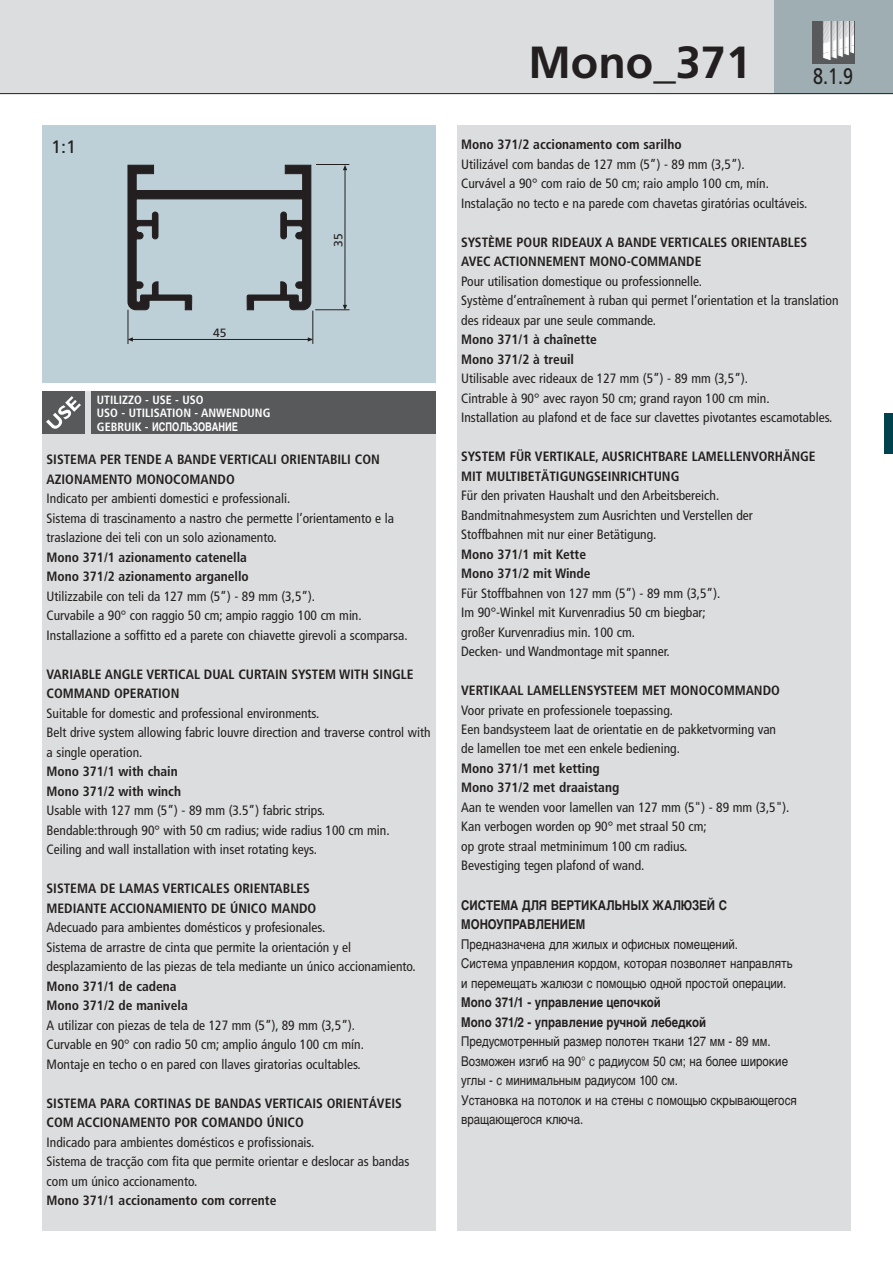
<style>
.page{position:relative;width:893px;height:1263px;background:#fff}
.page>*{position:absolute;margin:0;border:0;box-sizing:border-box;transform-origin:0 0}
.t1{font:700 45px "Frutiger";color:#231f20}
.t2{font:22.5px "Frutiger";color:#231f20;scale:.8 1}
.t3{font:18px "Frutiger";color:#231f20}
.t4{font:condensed 13.5px/19.5px "Frutiger";color:#231f20}
.t5{font:700 condensed 13.5px/19.5px "Frutiger";color:#231f20}
.t6{font:13.5px/19.5px "Helvetica Cyr Upright";color:#231f20;scale:.85 1}
.t7{font:700 13.5px/19.5px "Helvetica Cyr";color:#231f20;scale:.85 1}
.t8{font:700 condensed 12px/13.5px "Frutiger";color:#fff}
.t9{font:700 12px "Helvetica Cyr";color:#fff;scale:.77 1}
.t10{font:12px "Frutiger";color:#231f20}
.s1{font-family:"Frutiger";font-stretch:condensed}
</style>
<div class="page">
<div style="left:42px;top:126px;width:394px;height:257px;background:#bed0d7"></div>
<hr style="left:128px;top:310px;width:1px;height:34px;background:#231f20">
<hr style="left:313px;top:311px;width:1px;height:33px;background:#231f20">
<hr style="left:133px;top:339px;width:175px;height:1px;background:#231f20">
<svg style="left:128px;top:337px;width:5px;height:5px"></svg>
<svg style="left:308px;top:337px;width:5px;height:5px"></svg>
<hr style="left:315px;top:310px;width:34px;height:1px;background:#231f20">
<hr style="left:316px;top:164px;width:33px;height:1px;background:#231f20">
<hr style="left:345px;top:170px;width:1px;height:135px;background:#231f20">
<svg style="left:343px;top:305px;width:4px;height:5px"></svg>
<svg style="left:343px;top:165px;width:4px;height:5px"></svg>
<svg style="left:128px;top:165px;width:183px;height:145px"></svg>
<div style="left:42px;top:391px;width:394px;height:840px;background:#dcddde"></div>
<div style="left:457px;top:126px;width:393px;height:1105px;background:#dcddde"></div>
<div style="left:0;top:0;width:892px;height:94px;background:#dcddde"></div>
<div style="left:774px;top:0;width:118px;height:94px;background:#9eaeb2"></div>
<div style="left:812px;top:21px;width:42px;height:43px;background:#58595b"></div>
<svg style="left:822px;top:21px;width:32px;height:39px"></svg>
<div style="left:42px;top:391px;width:43px;height:43px;background:#58595b"></div>
<svg style="left:46px;top:396px;width:35px;height:33px"></svg>
<div style="left:91px;top:391px;width:345px;height:43px;background:#58595b"></div>
<div style="left:884px;top:413px;width:8px;height:41px;background:#00424e"></div>
<hr style="left:0;top:93px;width:892px;height:1px;background:#231f20">
<h3 class="t3" style="left:51px;top:139px;width:27px">1:1</h3>
<p class="t10" style="left:213px;top:328px;width:15px">45</p>
<p class="t8" style="left:97px;top:394px;width:175px">UTILIZZO - USE - USO<br>USO - UTILISATION - ANWENDUNG</p>
<p class="t9" style="left:97px;top:422px;width:184px"><span class="s1">GEBRUIK -</span> ИСПОЛЬЗОВАНИЕ</p>
<p class="t10" style="left:333px;top:247px;width:15px;rotate:-90deg">35</p>
<p class="t5" style="left:47px;top:451px;width:335px">SISTEMA PER TENDE A BANDE VERTICALI ORIENTABILI CON<br>AZIONAMENTO MONOCOMANDO</p>
<p class="t4" style="left:47px;top:490px;width:349px">Indicato per ambienti domestici e professionali.<br>Sistema di trascinamento a nastro che permette l’orientamento e la traslazione dei teli con un solo azionamento.</p>
<p class="t5" style="left:47px;top:549px;width:204px">Mono 371/1 azionamento catenella<br>Mono 371/2 azionamento arganello</p>
<p class="t4" style="left:47px;top:587px;width:363px">Utilizzabile con teli da 127 mm (5”) - 89 mm (3,5”).<br>Curvabile a 90° con raggio 50 cm; ampio raggio 100 cm min.<br>Installazione a soffitto ed a parete con chiavette girevoli a scomparsa.</p>
<p class="t5" style="left:47px;top:665px;width:368px">VARIABLE ANGLE VERTICAL DUAL CURTAIN SYSTEM WITH SINGLE<br>COMMAND OPERATION</p>
<p class="t4" style="left:47px;top:704px;width:385px">Suitable for domestic and professional environments.<br>Belt drive system allowing fabric louvre direction and traverse control with a single operation.</p>
<p class="t5" style="left:47px;top:763px;width:136px">Mono 371/1 with chain<br>Mono 371/2 with winch</p>
<p class="t4" style="left:47px;top:802px;width:345px">Usable with 127 mm (5”) - 89 mm (3.5”) fabric strips.<br>Bendable:through 90° with 50 cm radius; wide radius 100 cm min.<br>Ceiling and wall installation with inset rotating keys.</p>
<p class="t5" style="left:47px;top:880px;width:271px">SISTEMA DE LAMAS VERTICALES ORIENTABLES<br>MEDIANTE ACCIONAMIENTO DE ÚNICO MANDO</p>
<p class="t4" style="left:47px;top:919px;width:371px">Adecuado para ambientes domésticos y profesionales.<br>Sistema de arrastre de cinta que permite la orientación y el desplazamiento de las piezas de tela mediante un único accionamiento.</p>
<p class="t5" style="left:47px;top:977px;width:143px">Mono 371/1 de cadena<br>Mono 371/2 de manivela</p>
<p class="t4" style="left:47px;top:1016px;width:319px">A utilizar con piezas de tela de 127 mm (5”), 89 mm (3,5”).<br>Curvable en 90° con radio 50 cm; amplio ángulo 100 cm mín.<br>Montaje en techo o en pared con llaves giratorias ocultables.</p>
<p class="t5" style="left:47px;top:1094px;width:357px">SISTEMA PARA CORTINAS DE BANDAS VERTICAIS ORIENTÁVEIS<br>COM ACCIONAMENTO POR COMANDO ÚNICO</p>
<p class="t4" style="left:47px;top:1133px;width:364px">Indicado para ambientes domésticos e profissionais.<br>Sistema de tracção com fita que permite orientar e deslocar as bandas com um único accionamento.</p>
<p class="t5" style="left:47px;top:1192px;width:231px">Mono 371/1 accionamento com corrente</p>
<h1 class="t1" style="left:528px;top:44px;width:224px">Mono_371</h1>
<h2 class="t2" style="left:813px;top:67px;width:52px">8.1.9</h2>
<p class="t5" style="left:461px;top:136px;width:222px">Mono 371/2 accionamento com sarilho</p>
<p class="t4" style="left:461px;top:155px;width:347px">Utilizável com bandas de 127 mm (5”) - 89 mm (3,5”).<br>Curvável a 90° com raio de 50 cm; raio amplo 100 cm, mín.<br>Instalação no tecto e na parede com chavetas giratórias ocultáveis.</p>
<p class="t5" style="left:461px;top:233px;width:348px">SYSTÈME POUR RIDEAUX A BANDE VERTICALES ORIENTABLES<br>AVEC ACTIONNEMENT MONO-COMMANDE</p>
<p class="t4" style="left:461px;top:272px;width:379px">Pour utilisation domestique ou professionnelle.<br>Système d’entraînement à ruban qui permet l’orientation et la translation des rideaux par une seule commande.</p>
<p class="t5" style="left:461px;top:331px;width:137px">Mono 371/1 à chaînette<br>Mono 371/2 à treuil</p>
<p class="t4" style="left:461px;top:370px;width:373px">Utilisable avec rideaux de 127 mm (5”) - 89 mm (3,5”).<br>Cintrable à 90° avec rayon 50 cm; grand rayon 100 cm min.<br>Installation au plafond et de face sur clavettes pivotantes escamotables.</p>
<p class="t5" style="left:461px;top:448px;width:356px">SYSTEM FÜR VERTIKALE, AUSRICHTBARE LAMELLENVORHÄNGE<br>MIT MULTIBETÄTIGUNGSEINRICHTUNG</p>
<p class="t4" style="left:461px;top:487px;width:293px">Für den privaten Haushalt und den Arbeitsbereich.<br>Bandmitnahmesystem zum Ausrichten und Verstellen der<br>Stoffbahnen mit nur einer Betätigung.</p>
<p class="t5" style="left:461px;top:545px;width:131px">Mono 371/1 mit Kette<br>Mono 371/2 mit Winde</p>
<p class="t4" style="left:461px;top:584px;width:261px">Für Stoffbahnen von 127 mm (5”) - 89 mm (3,5”).<br>Im 90°-Winkel mit Kurvenradius 50 cm biegbar; großer Kurvenradius min. 100 cm.<br>Decken- und Wandmontage mit spanner.</p>
<p class="t5" style="left:461px;top:682px;width:320px">VERTIKAAL LAMELLENSYSTEEM MET MONOCOMMANDO</p>
<p class="t4" style="left:461px;top:701px;width:316px">Voor private en professionele toepassing.<br>Een bandsysteem laat de orientatie en de pakketvorming van de lamellen toe met een enkele bediening.</p>
<p class="t5" style="left:461px;top:760px;width:160px">Mono 371/1 met ketting<br>Mono 371/2 met draaistang</p>
<p class="t4" style="left:461px;top:799px;width:330px">Aan te wenden voor lamellen van 127 mm (5") - 89 mm (3,5").<br>Kan verbogen worden op 90° met straal 50 cm;<br>op grote straal metminimum 100 cm radius.<br>Bevestiging tegen plafond of wand.</p>
<p class="t7" style="left:461px;top:896px;width:314px">СИСТЕМА ДЛЯ ВЕРТИКАЛЬНЫХ ЖАЛЮЗЕЙ С<br>МОНОУПРАВЛЕНИЕМ</p>
<p class="t6" style="left:461px;top:936px;width:391px">Предназначена для жилых и офисных помещений.<br>Система управления кордом, которая позволяет направлять и перемещать жалюзи с помощью одной простой операции.</p>
<p class="t7" style="left:461px;top:994px;width:290px">Mono 371/1 - управление цепочкой<br>Mono 371/2 - управление ручной лебедкой</p>
<p class="t6" style="left:461px;top:1033px;width:396px">Предусмотренный размер полотен ткани 127 мм - 89 мм.<br>Возможен изгиб на 90° с радиусом 50 см; на более широкие углы - с минимальным радиусом 100 см.<br>Установка на потолок и на стены с помощью скрывающегося вращающегося ключа.</p>
</div>
